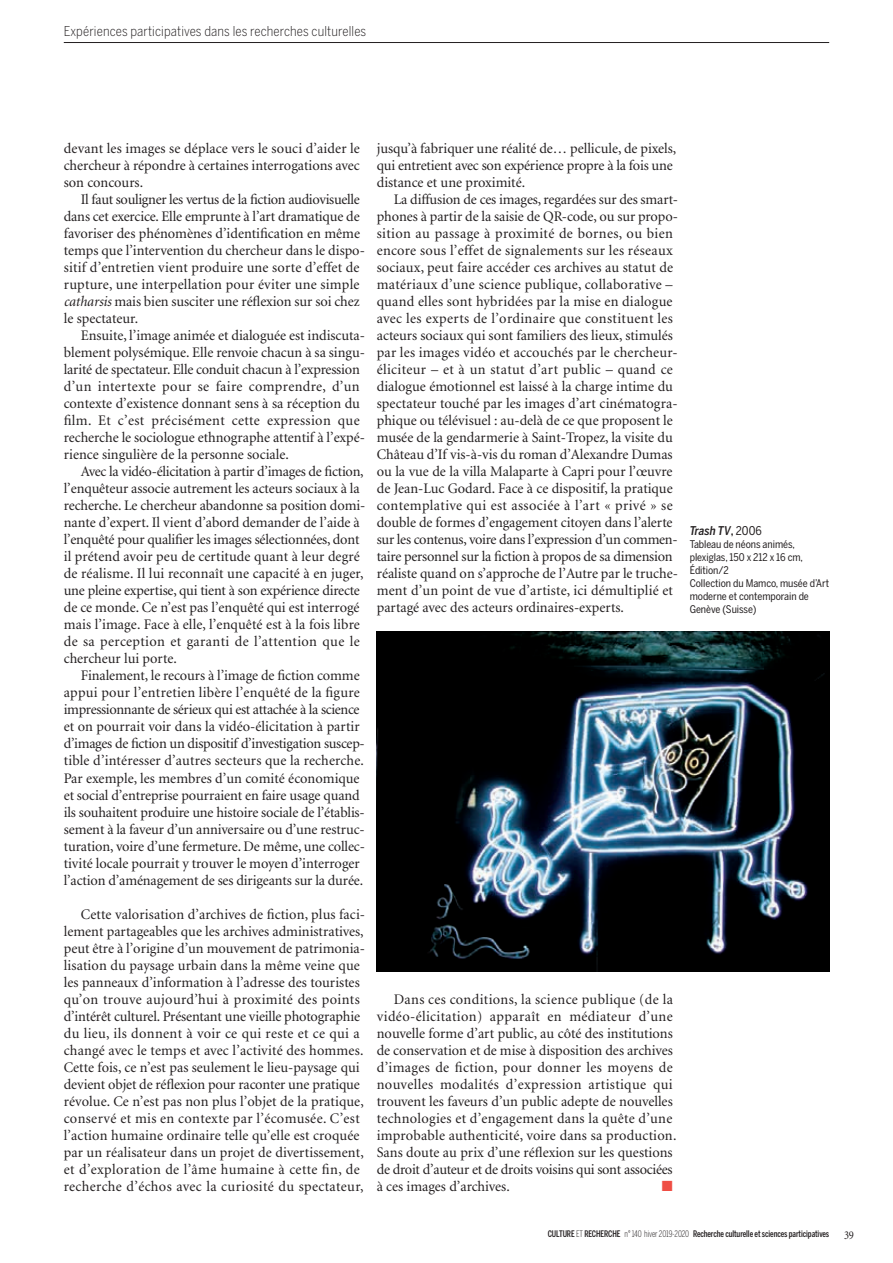
<style>
.page{position:relative;width:893px;height:1263px;background:#fff}
.page>*{position:absolute;margin:0;border:0;box-sizing:border-box;transform-origin:0 0}
.t1{font:14.7px/17px "Minion";color:#231f20}
.t2{font:14.7px "Zapf Dingbats";color:#ef4d44}
.t3{font:300 13.5px "Benton Sans Cond";letter-spacing:.01em;color:#231f20}
.t4{font:italic 500 12px "Benton Sans Cond";color:#231f20}
.t5{font:10.5px/13.2px "Benton Sans Cond";letter-spacing:-.005em;color:#231f20}
.t6{font:500 9px "Benton Sans Comp";letter-spacing:-.01em;color:#231f20}
.s1{font-style:italic}
.s2{font-style:normal}
.s3{font-weight:400;font-style:normal}
.s4{font-weight:300}
.s5{font-family:"Minion";font-weight:400;font-stretch:condensed;font-size:12px}
</style>
<div class="page">
<hr style="left:64px;top:42px;width:765px;height:1px;background:#231f20">
<img style="left:377px;top:631px;width:452px;height:341px">
<p class="t3" style="left:64px;top:23px;width:304px">Expériences participatives dans les recherches culturelles</p>
<p class="t1" style="left:64px;top:140px;width:298px;text-align:justify">devant les images se déplace vers le souci d’aider le chercheur à répondre à certaines interrogations avec son concours.</p>
<p class="t1" style="left:64px;top:191px;width:303px;text-indent:17px">Il faut souligner les vertus de la fiction audiovisuelle dans cet exercice. Elle emprunte à l’art dramatique de favoriser des phénomènes d’identification en même temps que l’intervention du chercheur dans le dispo&shy;sitif d’entretien vient produire une sorte d’effet de rupture, une interpellation pour éviter une simple <span class="s1">catharsis</span> mais bien susciter une réflexion sur soi chez le spectateur.</p>
<p class="t1" style="left:64px;top:328px;width:303px;text-indent:17px">Ensuite, l’image animée et dialoguée est indiscuta&shy;blement polysémique. Elle renvoie chacun à sa singu&shy;larité de spectateur. Elle conduit chacun à l’expression d’un intertexte pour se faire comprendre, d’un contexte d’existence donnant sens à sa réception du film. Et c’est précisément cette expression que recherche le sociologue ethnographe attentif à l’expé&shy;rience singulière de la personne sociale.</p>
<p class="t1" style="left:64px;top:464px;width:303px;text-indent:17px">Avec la vidéo-élicitation à partir d’images de fiction, l’enquêteur associe autrement les acteurs sociaux à la recherche. Le chercheur abandonne sa position domi&shy;nante d’expert. Il vient d’abord demander de l’aide à l’enquêté pour qualifier les images sélectionnées, dont il prétend avoir peu de certitude quant à leur degré de réalisme. Il lui reconnaît une capacité à en juger, une pleine expertise, qui tient à son expérience directe de ce monde. Ce n’est pas l’enquêté qui est interrogé mais l’image. Face à elle, l’enquêté est à la fois libre de sa perception et garanti de l’attention que le chercheur lui porte.</p>
<p class="t1" style="left:64px;top:668px;width:303px;text-indent:17px">Finalement, le recours à l’image de fiction comme appui pour l’entretien libère l’enquêté de la figure impressionnante de sérieux qui est attachée à la science et on pourrait voir dans la vidéo-élicitation à partir d’images de fiction un dispositif d’investigation suscep&shy;tible d’intéresser d’autres secteurs que la recherche.<br>Par exemple, les membres d’un comité économique et social d’entreprise pourraient en faire usage quand ils souhaitent produire une histoire sociale de l’établis&shy;sement à la faveur d’un anniversaire ou d’une restruc&shy;turation, voire d’une fermeture. De même, une collec&shy;tivité locale pourrait y trouver le moyen d’interroger l’action d’aménagement de ses dirigeants sur la durée.</p>
<p class="t1" style="left:64px;top:906px;width:303px;text-indent:17px">Cette valorisation d’archives de fiction, plus faci - lement partageables que les archives administratives, peut être à l’origine d’un mouvement de patrimonia&shy;lisation du paysage urbain dans la même veine que les panneaux d’information à l’adresse des touristes qu’on trouve aujourd’hui à proximité des points d’intérêt culturel. Présentant une vieille photographie du lieu, ils donnent à voir ce qui reste et ce qui a changé avec le temps et avec l’activité des hommes.<br>Cette fois, ce n’est pas seulement le lieu-paysage qui devient objet de réflexion pour raconter une pratique révolue. Ce n’est pas non plus l’objet de la pratique, conservé et mis en contexte par l’écomusée. C’est l’action humaine ordinaire telle qu’elle est croquée par un réalisateur dans un projet de divertissement, et d’exploration de l’âme humaine à cette fin, de recherche d’échos avec la curiosité du spectateur,</p>
<p class="t1" style="left:377px;top:140px;width:301px">jusqu’à fabriquer une réalité de… pellicule, de pixels, qui entretient avec son expérience propre à la fois une distance et une proximité.</p>
<p class="t1" style="left:377px;top:191px;width:303px;text-indent:17px">La diffusion de ces images, regardées sur des smart&shy;phones à partir de la saisie de QR-code, ou sur propo&shy;sition au passage à proximité de bornes, ou bien encore sous l’effet de signalements sur les réseaux sociaux, peut faire accéder ces archives au statut de matériaux d’une science publique, collaborative – quand elles sont hybridées par la mise en dialogue avec les experts de l’ordinaire que constituent les acteurs sociaux qui sont familiers des lieux, stimulés par les images vidéo et accouchés par le chercheur&shy;éliciteur – et à un statut d’art public – quand ce dialogue émotionnel est laissé à la charge intime du spectateur touché par les images d’art cinématogra&shy;phique ou télévisuel : au-delà de ce que proposent le musée de la gendarmerie à Saint-Tropez, la visite du Château d’If vis-à-vis du roman d’Alexandre Dumas ou la vue de la villa Malaparte à Capri pour l’œuvre de Jean-Luc Godard. Face à ce dispositif, la pratique contemplative qui est associée à l’art « privé » se double de formes d’engagement citoyen dans l’alerte sur les contenus, voire dans l’expression d’un commen&shy;taire personnel sur la fiction à propos de sa dimension réaliste quand on s’approche de l’Autre par le truche&shy;ment d’un point de vue d’artiste, ici démultiplié et partagé avec des acteurs ordinaires-experts.</p>
<p class="t1" style="left:377px;top:991px;width:301px;text-indent:17px">Dans ces conditions, la science publique (de la vidéo-élicitation) apparaît en médiateur d’une nouvelle forme d’art public, au côté des institutions de conservation et de mise à disposition des archives d’images de fiction, pour donner les moyens de nouvelles modalités d’expression artistique qui trouvent les faveurs d’un public adepte de nouvelles technologies et d’engagement dans la quête d’une improbable authenticité, voire dans sa production.<br>Sans doute au prix d’une réflexion sur les questions de droit d’auteur et de droits voisins qui sont associées à ces images d’archives.</p>
<p class="t2" style="left:662px;top:1179px;width:12px">■</p>
<p class="t4" style="left:690px;top:523px;width:74px">Trash TV<span class="s2">,</span> <span class="s3">2006</span></p>
<p class="t5" style="left:690px;top:537px;width:141px">Tableau de néons animés, plexiglas, 150 x 212 x 16 cm,<br>Édition/2<br>Collection du Mamco, musée d’Art moderne et contemporain de<br>Genève (Suisse)</p>
<p class="t6" style="left:548px;top:1229px;width:308px">CULTURE <span class="s4">ET</span> RECHERCHE <span class="s4">n° 140 hiver 2019-2020</span> Recherche culturelle et sciences participatives <span class="s5">39</span></p>
</div>
